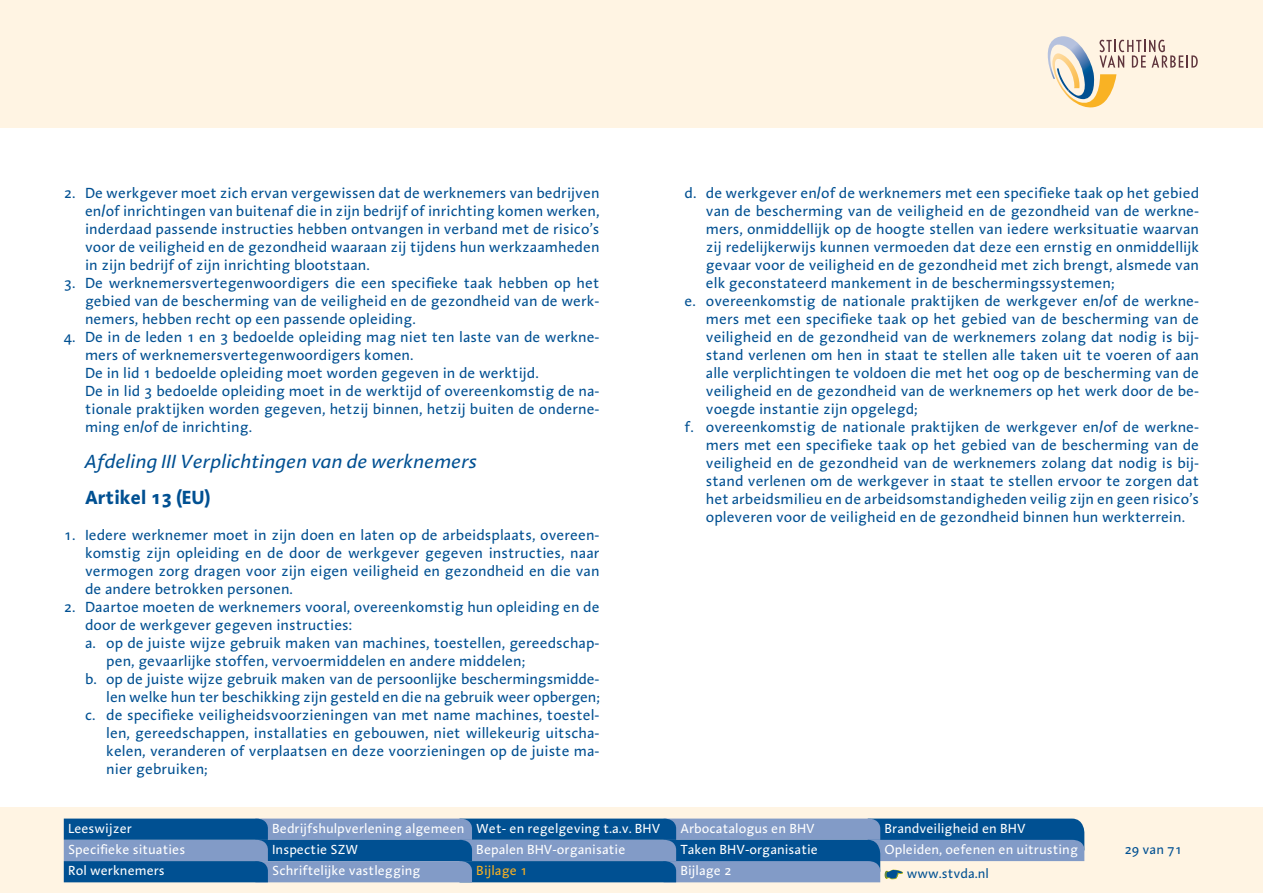
<style>
.page{position:relative;width:1263px;height:893px;background:#fff}
.page>*{position:absolute;margin:0;border:0;box-sizing:border-box;transform-origin:0 0}
.t1{font:italic 19.5px "Linotype Aroma";color:#005092}
.t2{font:700 19.5px "Linotype Aroma";color:#005092}
.t3{font:15px/18px "Linotype Aroma";color:#005092;text-align:justify}
.t4{font:13.5px/21.3px "Linotype Aroma";color:#fff}
.t5{font:13.5px "Linotype Aroma";color:#005092}
.t6{font:13.5px "Linotype Aroma";color:#f9b122}
</style>
<div class="page">
<div style="left:0;top:0;width:1263px;height:128px;background:#fff4e3"></div>
<div style="left:0;top:808px;width:1263px;height:85px;background:#fff4e3"></div>
<svg style="left:64px;top:819px;width:1020px;height:63px;background:#4d7eb0"></svg>
<svg style="left:1047px;top:36px;width:151px;height:72px"></svg>
<p class="t3" style="left:85px;top:184px;width:516px;text-indent:-21px">2. De werkgever moet zich ervan vergewissen dat de werknemers van bedrijven en/of inrichtingen van buitenaf die in zijn bedrijf of inrichting komen werken, inderdaad passende instructies hebben ontvangen in verband met de risico’s voor de veiligheid en de gezondheid waaraan zij tijdens hun werkzaamheden in zijn bedrijf of zijn inrichting blootstaan.</p>
<p class="t3" style="left:85px;top:274px;width:516px;text-indent:-21px">3. De werknemersvertegenwoordigers die een specifieke taak hebben op het gebied van de bescherming van de veiligheid en de gezondheid van de werk&shy;nemers, hebben recht op een passende opleiding.</p>
<p class="t3" style="left:85px;top:328px;width:516px;text-align:left;text-indent:-21px">4. De in de leden 1 en 3 bedoelde opleiding mag niet ten laste van de werkne&shy;mers of werknemersvertegenwoordigers komen.<br>De in lid 1 bedoelde opleiding moet worden gegeven in de werktijd.<br>De in lid 3 bedoelde opleiding moet in de werktijd of overeenkomstig de na&shy;tionale praktijken worden gegeven, hetzij binnen, hetzij buiten de onderne&shy;ming en/of de inrichting.</p>
<h1 class="t1" style="left:85px;top:449px;width:393px">Afdeling III Verplichtingen van de werknemers</h1>
<h1 class="t2" style="left:85px;top:484px;width:127px">Artikel 13 (EU)</h1>
<p class="t3" style="left:85px;top:526px;width:516px;text-indent:-21px">1. Iedere werknemer moet in zijn doen en laten op de arbeidsplaats, overeen&shy;komstig zijn opleiding en de door de werkgever gegeven instructies, naar vermogen zorg dragen voor zijn eigen veiligheid en gezondheid en die van de andere betrokken personen.</p>
<p class="t3" style="left:64px;top:598px;width:537px">2. Daartoe moeten de werknemers vooral, overeenkomstig hun opleiding en de</p>
<p class="t3" style="left:85px;top:616px;width:269px">door de werkgever gegeven instructies:</p>
<p class="t3" style="left:85px;top:634px;width:516px">a. op de juiste wijze gebruik maken van machines, toestellen, gereedschap-</p>
<p class="t3" style="left:106px;top:652px;width:420px">pen, gevaarlijke stoffen, vervoermiddelen en andere middelen;</p>
<p class="t3" style="left:85px;top:670px;width:516px">b. op de juiste wijze gebruik maken van de persoonlijke beschermingsmidde-</p>
<p class="t3" style="left:106px;top:688px;width:495px">len welke hun ter beschikking zijn gesteld en die na gebruik weer opbergen;</p>
<p class="t3" style="left:85px;top:706px;width:516px">c. de specifieke veiligheidsvoorzieningen van met name machines, toestel-</p>
<p class="t3" style="left:106px;top:724px;width:495px">len, gereedschappen, installaties en gebouwen, niet willekeurig uitscha-</p>
<p class="t3" style="left:106px;top:742px;width:495px">kelen, veranderen of verplaatsen en deze voorzieningen op de juiste ma-</p>
<p class="t3" style="left:106px;top:760px;width:103px">nier gebruiken;</p>
<p class="t4" style="left:68px;top:817px;width:119px">Leeswijzer<br>Specifieke situaties<br>Rol werknemers</p>
<p class="t4" style="left:272px;top:817px;width:194px">Bedrijfshulpverlening algemeen<br>Inspectie SZW<br>Schriftelijke vastlegging</p>
<p class="t4" style="left:476px;top:817px;width:185px">Wet- en regelgeving t.a.v. BHV<br>Bepalen BHV-organisatie</p>
<p class="t6" style="left:476px;top:862px;width:53px">Bijlage 1</p>
<p class="t3" style="left:685px;top:184px;width:516px">d. de werkgever en/of de werknemers met een specifieke taak op het gebied</p>
<p class="t3" style="left:706px;top:202px;width:495px">van de bescherming van de veiligheid en de gezondheid van de werkne-</p>
<p class="t3" style="left:706px;top:220px;width:495px">mers, onmiddellijk op de hoogte stellen van iedere werksituatie waarvan</p>
<p class="t3" style="left:706px;top:238px;width:495px">zij redelijkerwijs kunnen vermoeden dat deze een ernstig en onmiddellijk</p>
<p class="t3" style="left:706px;top:256px;width:495px">gevaar voor de veiligheid en de gezondheid met zich brengt, alsmede van</p>
<p class="t3" style="left:706px;top:274px;width:410px">elk geconstateerd mankement in de beschermingssystemen;</p>
<p class="t3" style="left:685px;top:292px;width:516px">e. overeenkomstig de nationale praktijken de werkgever en/of de werkne-</p>
<p class="t3" style="left:706px;top:310px;width:495px">mers met een specifieke taak op het gebied van de bescherming van de</p>
<p class="t3" style="left:706px;top:328px;width:495px">veiligheid en de gezondheid van de werknemers zolang dat nodig is bij-</p>
<p class="t3" style="left:706px;top:346px;width:495px">stand verlenen om hen in staat te stellen alle taken uit te voeren of aan</p>
<p class="t3" style="left:706px;top:364px;width:495px">alle verplichtingen te voldoen die met het oog op de bescherming van de</p>
<p class="t3" style="left:706px;top:382px;width:495px">veiligheid en de gezondheid van de werknemers op het werk door de be-</p>
<p class="t3" style="left:706px;top:400px;width:213px">voegde instantie zijn opgelegd;</p>
<p class="t3" style="left:685px;top:418px;width:516px">f. overeenkomstig de nationale praktijken de werkgever en/of de werkne-</p>
<p class="t3" style="left:706px;top:436px;width:495px">mers met een specifieke taak op het gebied van de bescherming van de</p>
<p class="t3" style="left:706px;top:454px;width:495px">veiligheid en de gezondheid van de werknemers zolang dat nodig is bij-</p>
<p class="t3" style="left:706px;top:472px;width:495px">stand verlenen om de werkgever in staat te stellen ervoor te zorgen dat</p>
<p class="t3" style="left:706px;top:490px;width:495px">het arbeidsmilieu en de arbeidsomstandigheden veilig zijn en geen risico’s</p>
<p class="t3" style="left:706px;top:508px;width:480px">opleveren voor de veiligheid en de gezondheid binnen hun werkterrein.</p>
<p class="t4" style="left:680px;top:817px;width:139px">Arbocatalogus en BHV<br>Taken BHV-organisatie<br>Bijlage 2</p>
<p class="t4" style="left:884px;top:817px;width:195px">Brandveiligheid en BHV<br>Opleiden, oefenen en uitrusting</p>
<p class="t5" style="left:884px;top:865px;width:106px">☛ www.stvda.nl</p>
<p class="t5" style="left:1124px;top:841px;width:59px">29 van 71</p>
</div>
